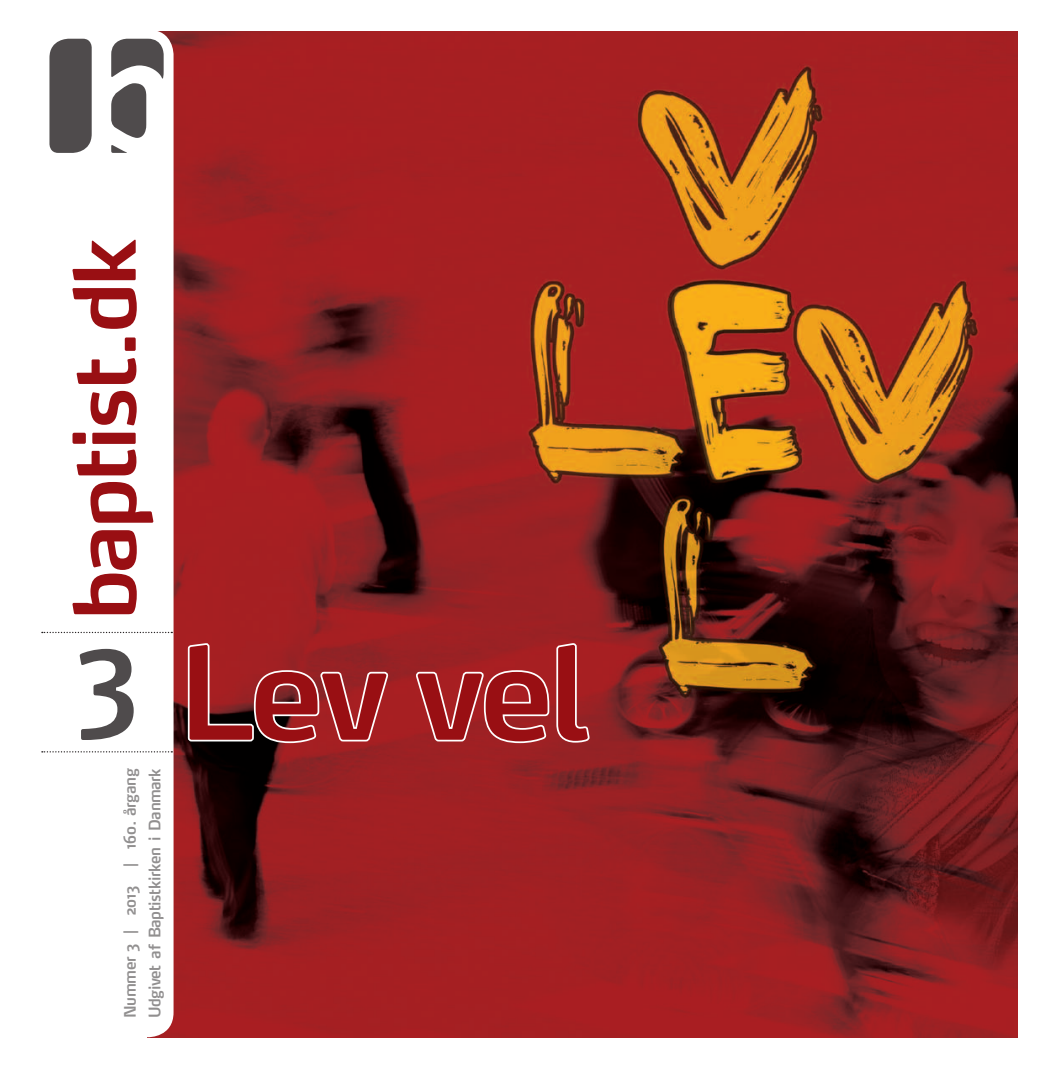
<style>
.page{position:relative;width:1042px;height:1067px;background:#fff}
.page>*{position:absolute;margin:0;border:0;box-sizing:border-box;transform-origin:0 0}
.Rubrik_38{font:600 126px "Max OT";letter-spacing:-.04em;color:#990f13}
.Rubrik_38-2{font:600 84px "Max OT";letter-spacing:-.05em;color:#990f13}
.t1{font:600 15.75px/24.5px "Max OT";letter-spacing:-.03em;color:#231f20;scale:.93 1}
</style>
<div class="page">
<img style="left:154px;top:32px;width:863px;height:1005px">
<div style="left:40px;top:30px;width:134px;height:1007px;background:#fff;border-radius:25px"></div>
<svg style="left:42px;top:751px;width:130px;height:1px"></svg>
<svg style="left:42px;top:632px;width:130px;height:1px"></svg>
<svg style="left:49px;top:39px;width:115px;height:114px"></svg>
<svg style="left:186px;top:643px;width:204px;height:102px;background:#994144"></svg>
<svg style="left:414px;top:643px;width:176px;height:102px"></svg>
<p class="Rubrik_38-2" style="left:51px;top:620px;width:383px;rotate:-90deg">baptist.dk</p>
<p class="Rubrik_38" style="left:74px;top:612px;width:518px"><sup>3</sup> Lev vel</p>
<p class="t1" style="left:118px;top:1018px;width:270px;rotate:-90deg">Nummer 3 | 2013 | 160. årgang<br>Udgivet af Baptistkirken i Danmark</p>
</div>
